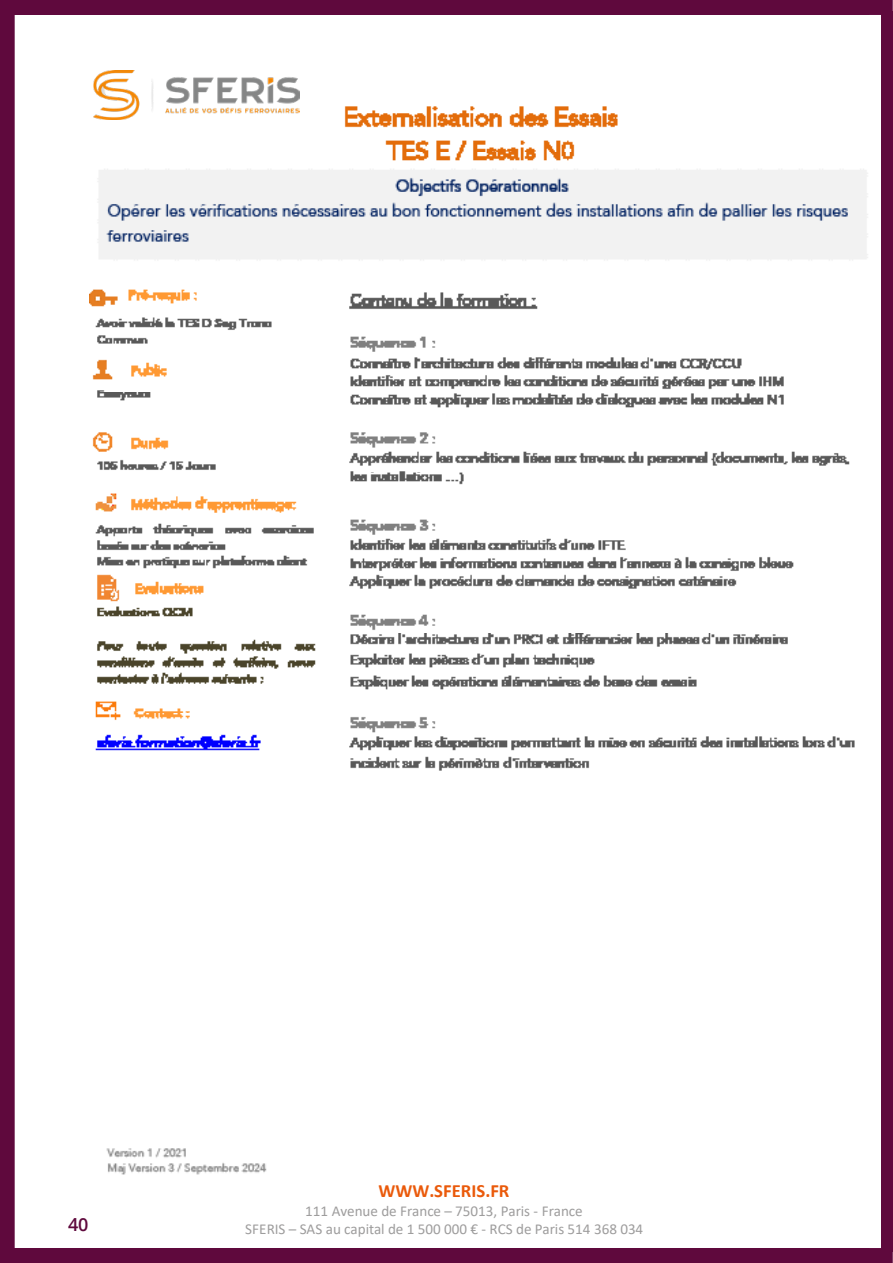
<style>
.page{position:relative;width:893px;height:1263px;background:#fff}
.page>*{position:absolute;margin:0;border:0;box-sizing:border-box;transform-origin:0 0}
.t1{font:700 18.75px "Calibri";color:#ea5a0b}
.t2{font:600 18px "Open Sans";color:#5f093d}
.t3{font:15.15px/18.5px "Calibri";color:#9e9d9d;text-align:center}
</style>
<div class="page">
<div style="left:0;top:0;width:893px;height:1263px;border:15px solid #5f093d"></div>
<img style="left:103px;top:70px;width:32px;height:2px">
<svg style="left:869px;top:0;width:24px;height:1263px"></svg>
<div style="left:881px;top:11px;width:12px;height:1241px;background:#5f093d"></div>
<img style="left:89px;top:72px;width:785px;height:1124px">
<p class="t2" style="left:68px;top:1212px;width:22px">40</p>
<p class="t1" style="left:378px;top:1177px;width:133px">WWW.SFERIS.FR</p>
<p class="t3" style="left:245px;top:1201px;width:399px">111 Avenue de France – 75013, Paris - France<br>SFERIS – SAS au capital de 1 500 000 € - RCS de Paris 514 368 034</p>
</div>
